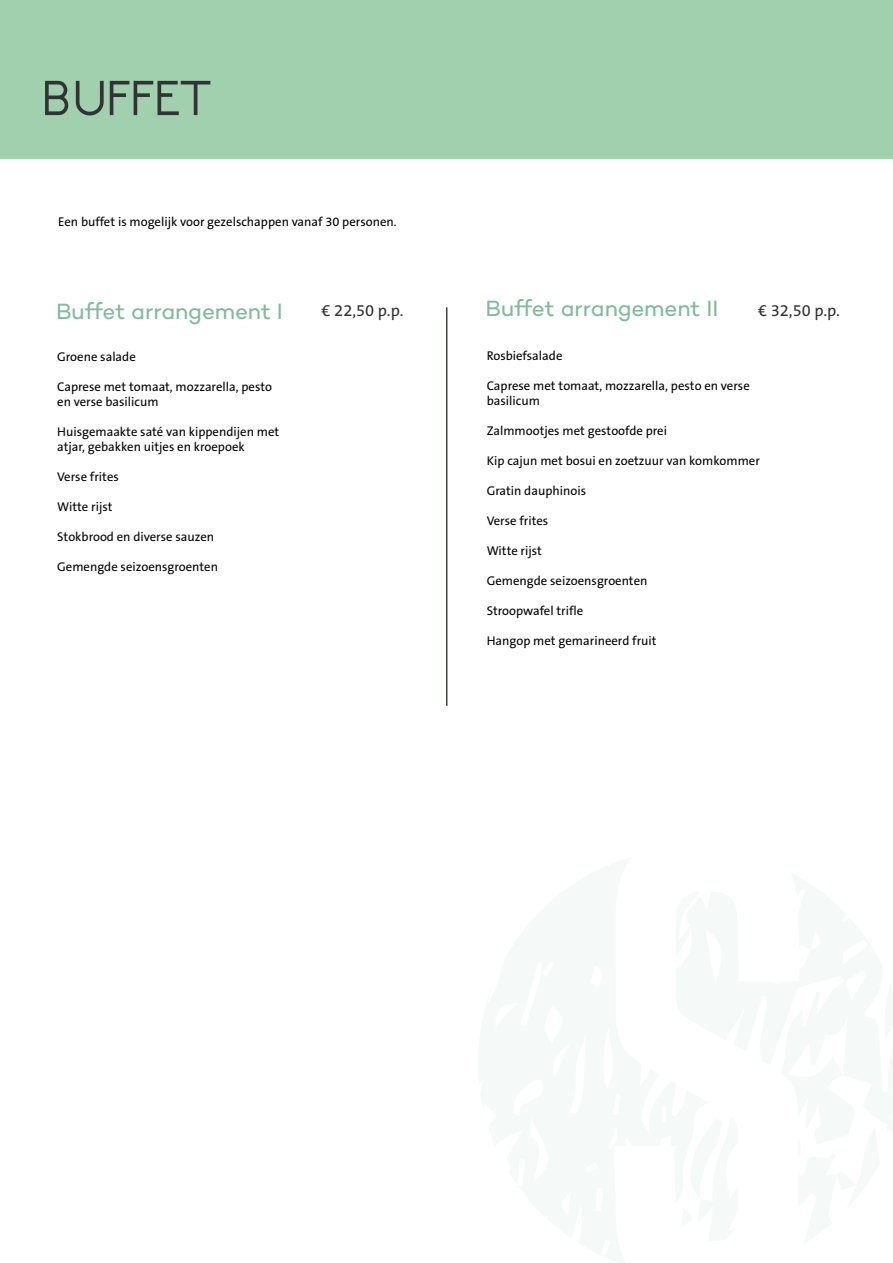
<style>
.page{position:relative;width:893px;height:1263px;background:#fff}
.page>*{position:absolute;margin:0;border:0;box-sizing:border-box;transform-origin:0 0}
.t1{font:700 65.1px "NEOTERIC";color:#313335}
.t2{font:22.5px "Campton";letter-spacing:-.01em;color:#81ba9e}
.t3{font:16.5px "The Sans B5 Plain";color:#303030}
.t4{font:12.75px/15px "The Sans B5 Plain";color:#000}
</style>
<div class="page">
<hr style="left:446px;top:307px;width:1px;height:399px;background:#2b2f31">
<div style="left:0;top:0;width:893px;height:158px;background:#a0d0ad"></div>
<h1 class="t1" style="left:41px;top:59px;width:172px">buffet</h1>
<p class="t4" style="left:58px;top:214px;width:340px">Een buffet is mogelijk voor gezelschappen vanaf 30 personen.</p>
<h2 class="t2" style="left:56px;top:297px;width:228px">Buffet arrangement I</h2>
<p class="t3" style="left:322px;top:301px;width:83px">€ 22,50 p.p.</p>
<h2 class="t2" style="left:486px;top:294px;width:234px">Buffet arrangement II</h2>
<p class="t3" style="left:758px;top:301px;width:83px">€ 32,50 p.p.</p>
<p class="t4" style="left:57px;top:349px;width:80px">Groene salade</p>
<p class="t4" style="left:57px;top:379px;width:216px">Caprese met tomaat, mozzarella, pesto en verse basilicum</p>
<p class="t4" style="left:57px;top:424px;width:224px">Huisgemaakte saté van kippendijen met atjar, gebakken uitjes en kroepoek</p>
<p class="t4" style="left:57px;top:469px;width:63px">Verse frites</p>
<p class="t4" style="left:57px;top:499px;width:57px">Witte rijst</p>
<p class="t4" style="left:57px;top:529px;width:159px">Stokbrood en diverse sauzen</p>
<p class="t4" style="left:57px;top:559px;width:162px">Gemengde seizoensgroenten</p>
<p class="t4" style="left:487px;top:349px;width:77px">Rosbiefsalade</p>
<p class="t4" style="left:487px;top:379px;width:265px">Caprese met tomaat, mozzarella, pesto en verse basilicum</p>
<p class="t4" style="left:487px;top:424px;width:182px">Zalmmootjes met gestoofde prei</p>
<p class="t4" style="left:487px;top:454px;width:275px">Kip cajun met bosui en zoetzuur van komkommer</p>
<p class="t4" style="left:487px;top:484px;width:101px">Gratin dauphinois</p>
<p class="t4" style="left:487px;top:514px;width:63px">Verse frites</p>
<p class="t4" style="left:487px;top:544px;width:57px">Witte rijst</p>
<p class="t4" style="left:487px;top:574px;width:162px">Gemengde seizoensgroenten</p>
<p class="t4" style="left:487px;top:604px;width:98px">Stroopwafel trifle</p>
<p class="t4" style="left:487px;top:634px;width:171px">Hangop met gemarineerd fruit</p>
</div>
